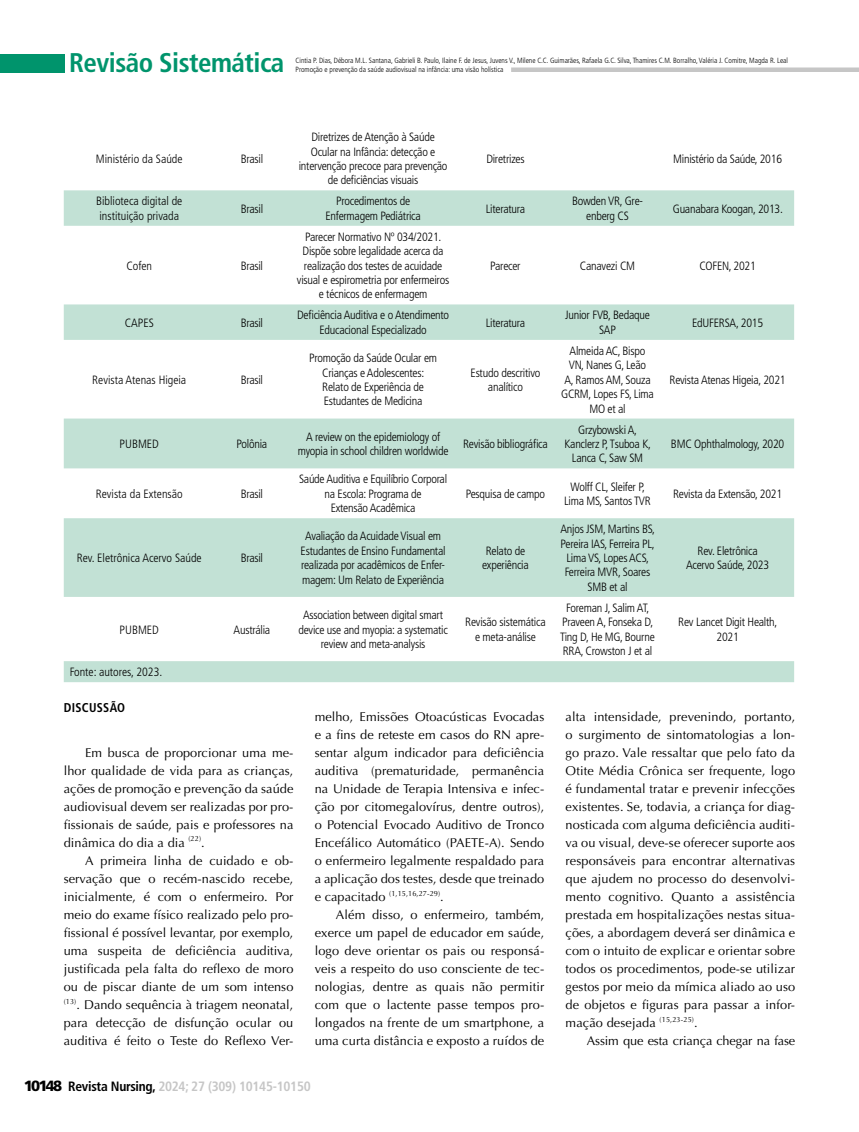
<style>
.page{position:relative;width:859px;height:1132px;background:#fff}
.page>*{position:absolute;margin:0;border:0;box-sizing:border-box;transform-origin:0 0}
.t1{font:700 condensed 27px "Frutiger LT Std";letter-spacing:-.02em;color:#00946c}
.t2{font:700 condensed 13.5px "Frutiger LT Std";letter-spacing:-.02em;color:#c6c6c6}
.t3{font:12.75px/18px "Optima LT Std";letter-spacing:.005em;color:#000;text-align:justify}
.t4{font:700 condensed 12.75px "Frutiger LT Std";letter-spacing:.025em;color:#000;scale:.96 1}
.t5{font:300 condensed 12px/14.4px "Frutiger LT Std";letter-spacing:-.02em;color:#000;text-align:center}
.t6{font:300 condensed 12px/14.4px "Frutiger LT Std";color:#000}
.t7{font:300 condensed 7.5px/9px "Frutiger LT Std";color:#000}
.t8{font:7.5px "Optima LT Std";letter-spacing:.005em;color:#000}
.s1{font-size:12.75px}
.s2{font-weight:900;font-stretch:normal;font-size:14.85px;color:#000}
.s3{color:#000}
</style>
<div class="page">
<div style="left:0;top:54px;width:65px;height:18px;background:#00946c"></div>
<div style="left:511px;top:67px;width:348px;height:5px;background:#c6c6c6"></div>
<svg style="left:64px;top:190px;width:730px;height:492px"></svg>
<h1 class="t1" style="left:69px;top:47px;width:217px">Revisão Sistemática</h1>
<p class="t7" style="left:296px;top:56px;width:494px">Cintia P. Dias, Débora M.L. Santana, Gabrieli B. Paulo, Ilaine F. de Jesus, Juvens V., Milene C.C. Guimarães, Rafaela G.C. Silva, Thamires C.M. Borralho, Valéria J. Comitre, Magda R. Leal<br>Promoção e prevenção da saúde audiovisual na infância: uma visão holística</p>
<p class="t6" style="left:96px;top:151px;width:88px">Ministério da Saúde</p>
<p class="t5" style="left:241px;top:151px;width:24px">Brasil</p>
<p class="t5" style="left:299px;top:130px;width:150px">Diretrizes de Atenção à Saúde<br>Ocular na Infância: detecção e intervenção precoce para prevenção de deficiências visuais</p>
<p class="t5" style="left:486px;top:151px;width:40px">Diretrizes</p>
<p class="t5" style="left:673px;top:151px;width:110px">Ministério da Saúde, 2016</p>
<p class="t6" style="left:96px;top:194px;width:88px">Biblioteca digital de instituição privada</p>
<p class="t5" style="left:241px;top:201px;width:24px">Brasil</p>
<p class="t5" style="left:325px;top:194px;width:97px">Procedimentos de<br>Enfermagem Pediátrica</p>
<p class="t5" style="left:486px;top:201px;width:41px">Literatura</p>
<p class="t5" style="left:572px;top:194px;width:73px">Bowden VR, Gre&shy;enberg CS</p>
<p class="t5" style="left:673px;top:201px;width:112px">Guanabara Koogan, 2013.</p>
<p class="t5" style="left:126px;top:258px;width:27px">Cofen</p>
<p class="t5" style="left:241px;top:258px;width:24px">Brasil</p>
<p class="t5" style="left:297px;top:229px;width:154px">Parecer Normativo Nº 034/2021.<br>Dispõe sobre legalidade acerca da realização dos testes de acuidade visual e espirometria por enfermeiros e técnicos de enfermagem</p>
<p class="t5" style="left:490px;top:258px;width:32px">Parecer</p>
<p class="t5" style="left:580px;top:258px;width:57px">Canavezi CM</p>
<p class="t5" style="left:699px;top:258px;width:58px">COFEN, 2021</p>
<p class="t5" style="left:125px;top:315px;width:31px">CAPES</p>
<p class="t5" style="left:241px;top:315px;width:24px">Brasil</p>
<p class="t5" style="left:297px;top:308px;width:154px">Deficiência Auditiva e o Atendimento<br>Educacional Especializado</p>
<p class="t5" style="left:486px;top:315px;width:41px">Literatura</p>
<p class="t5" style="left:565px;top:308px;width:86px">Junior FVB, Bedaque<br>SAP</p>
<p class="t5" style="left:692px;top:315px;width:73px">EdUFERSA, 2015</p>
<p class="t6" style="left:92px;top:372px;width:96px">Revista Atenas Higeia</p>
<p class="t5" style="left:241px;top:372px;width:24px">Brasil</p>
<p class="t5" style="left:561px;top:343px;width:94px">Almeida AC, Bispo<br>VN, Nanes G, Leão<br>A, Ramos AM, Souza<br>GCRM, Lopes FS, Lima<br>MO et al</p>
<p class="t5" style="left:309px;top:351px;width:130px">Promoção da Saúde Ocular em<br>Crianças e Adolescentes:<br>Relato de Experiência de<br>Estudantes de Medicina</p>
<p class="t5" style="left:471px;top:365px;width:71px">Estudo descritivo analítico</p>
<p class="t5" style="left:670px;top:372px;width:118px">Revista Atenas Higeia, 2021</p>
<p class="t5" style="left:120px;top:436px;width:41px">PUBMED</p>
<p class="t5" style="left:237px;top:436px;width:32px">Polônia</p>
<p class="t5" style="left:298px;top:429px;width:152px">A review on the epidemiology of myopia in school children worldwide</p>
<p class="t5" style="left:463px;top:436px;width:86px">Revisão bibliográfica</p>
<p class="t5" style="left:564px;top:422px;width:88px">Grzybowski A,<br>Kanclerz P, Tsuboa K,<br>Lanca C, Saw SM</p>
<p class="t5" style="left:671px;top:436px;width:115px">BMC Ophthalmology, 2020</p>
<p class="t6" style="left:96px;top:486px;width:88px">Revista da Extensão</p>
<p class="t5" style="left:241px;top:486px;width:24px">Brasil</p>
<p class="t6" style="left:77px;top:550px;width:127px">Rev. Eletrônica Acervo Saúde</p>
<p class="t5" style="left:241px;top:550px;width:24px">Brasil</p>
<p class="t5" style="left:120px;top:622px;width:41px">PUBMED</p>
<p class="t5" style="left:234px;top:622px;width:38px">Austrália</p>
<p class="t6" style="left:70px;top:664px;width:94px">Fonte: autores, 2023.</p>
<p class="t5" style="left:299px;top:472px;width:150px">Saúde Auditiva e Equilíbrio Corporal na Escola: Programa de<br>Extensão Acadêmica</p>
<p class="t5" style="left:301px;top:529px;width:146px">Avaliação da Acuidade Visual em Estudantes de Ensino Fundamental realizada por acadêmicos de Enfer&shy;magem: Um Relato de Experiência</p>
<p class="t5" style="left:466px;top:486px;width:81px">Pesquisa de campo</p>
<p class="t5" style="left:564px;top:479px;width:88px">Wolff CL, Sleifer P,<br>Lima MS, Santos TVR</p>
<p class="t5" style="left:673px;top:486px;width:111px">Revista da Extensão, 2021</p>
<p class="t5" style="left:482px;top:543px;width:48px">Relato de experiência</p>
<p class="t5" style="left:560px;top:522px;width:96px">Anjos JSM, Martins BS,<br>Pereira IAS, Ferreira PL,<br>Lima VS, Lopes ACS,<br>Ferreira MVR, Soares<br>SMB et al</p>
<p class="t5" style="left:686px;top:543px;width:85px">Rev. Eletrônica<br>Acervo Saúde, 2023</p>
<p class="t5" style="left:298px;top:607px;width:151px">Association between digital smart device use and myopia: a systematic review and meta-analysis</p>
<p class="t5" style="left:465px;top:615px;width:82px">Revisão sistemática e meta-análise</p>
<p class="t5" style="left:560px;top:600px;width:96px">Foreman J, Salim AT,<br>Praveen A, Fonseka D,<br>Ting D, He MG, Bourne<br>RRA, Crowston J et al</p>
<p class="t5" style="left:678px;top:615px;width:101px">Rev Lancet Digit Health,<br>2021</p>
<p class="t4" style="left:64px;top:700px;width:65px">DISCUSSÃO</p>
<p class="t3" style="left:64px;top:743px;width:231px;text-indent:21px">Em busca de proporcionar uma me&shy;lhor qualidade de vida para as crianças, ações de promoção e prevenção da saúde audiovisual devem ser realizadas por pro&shy;fissionais de saúde, pais e professores na dinâmica do dia a dia <sup>(22)</sup>.</p>
<p class="t3" style="left:64px;top:851px;width:231px;text-indent:21px">A primeira linha de cuidado e ob&shy;servação que o recém-nascido recebe, inicialmente, é com o enfermeiro. Por meio do exame físico realizado pelo pro&shy;fissional é possível levantar, por exemplo, uma suspeita de deficiência auditiva, justificada pela falta do reflexo de moro ou de piscar diante de um som intenso <sup>(13)</sup>. Dando sequência à triagem neonatal, para detecção de disfunção ocular ou auditiva é feito o Teste do Reflexo Ver-</p>
<p class="t3" style="left:315px;top:707px;width:231px">melho, Emissões Otoacústicas Evocadas e a fins de reteste em casos do RN apre&shy;sentar algum indicador para deficiência auditiva (prematuridade, permanência na Unidade de Terapia Intensiva e infec&shy;ção por citomegalovírus, dentre outros), o Potencial Evocado Auditivo de Tronco Encefálico Automático (PAETE-A). Sendo o enfermeiro legalmente respaldado para a aplicação dos testes, desde que treinado</p>
<p class="t8" style="left:315px;top:888px;width:131px"><span class="s1">e capacitado</span> (1,15,16,27-29)<span class="s1">.</span></p>
<p class="t3" style="left:315px;top:905px;width:231px;text-indent:21px">Além disso, o enfermeiro, também, exerce um papel de educador em saúde, logo deve orientar os pais ou responsá&shy;veis a respeito do uso consciente de tec&shy;nologias, dentre as quais não permitir com que o lactente passe tempos pro&shy;longados na frente de um smartphone, a uma curta distância e exposto a ruídos de</p>
<p class="t2" style="left:24px;top:1077px;width:288px"><span class="s2">10148</span> <span class="s3">Revista Nursing,</span> 2024; 27 (309) 10145-10150</p>
<p class="t3" style="left:566px;top:707px;width:231px">alta intensidade, prevenindo, portanto, o surgimento de sintomatologias a lon&shy;go prazo. Vale ressaltar que pelo fato da Otite Média Crônica ser frequente, logo é fundamental tratar e prevenir infecções existentes. Se, todavia, a criança for diag&shy;nosticada com alguma deficiência auditi&shy;va ou visual, deve-se oferecer suporte aos responsáveis para encontrar alternativas que ajudem no processo do desenvolvi&shy;mento cognitivo. Quanto a assistência prestada em hospitalizações nestas situa&shy;ções, a abordagem deverá ser dinâmica e com o intuito de explicar e orientar sobre todos os procedimentos, pode-se utilizar gestos por meio da mímica aliado ao uso de objetos e figuras para passar a infor&shy;mação desejada <sup>(15,23-25)</sup>.</p>
<p class="t3" style="left:587px;top:1031px;width:210px">Assim que esta criança chegar na fase</p>
</div>
